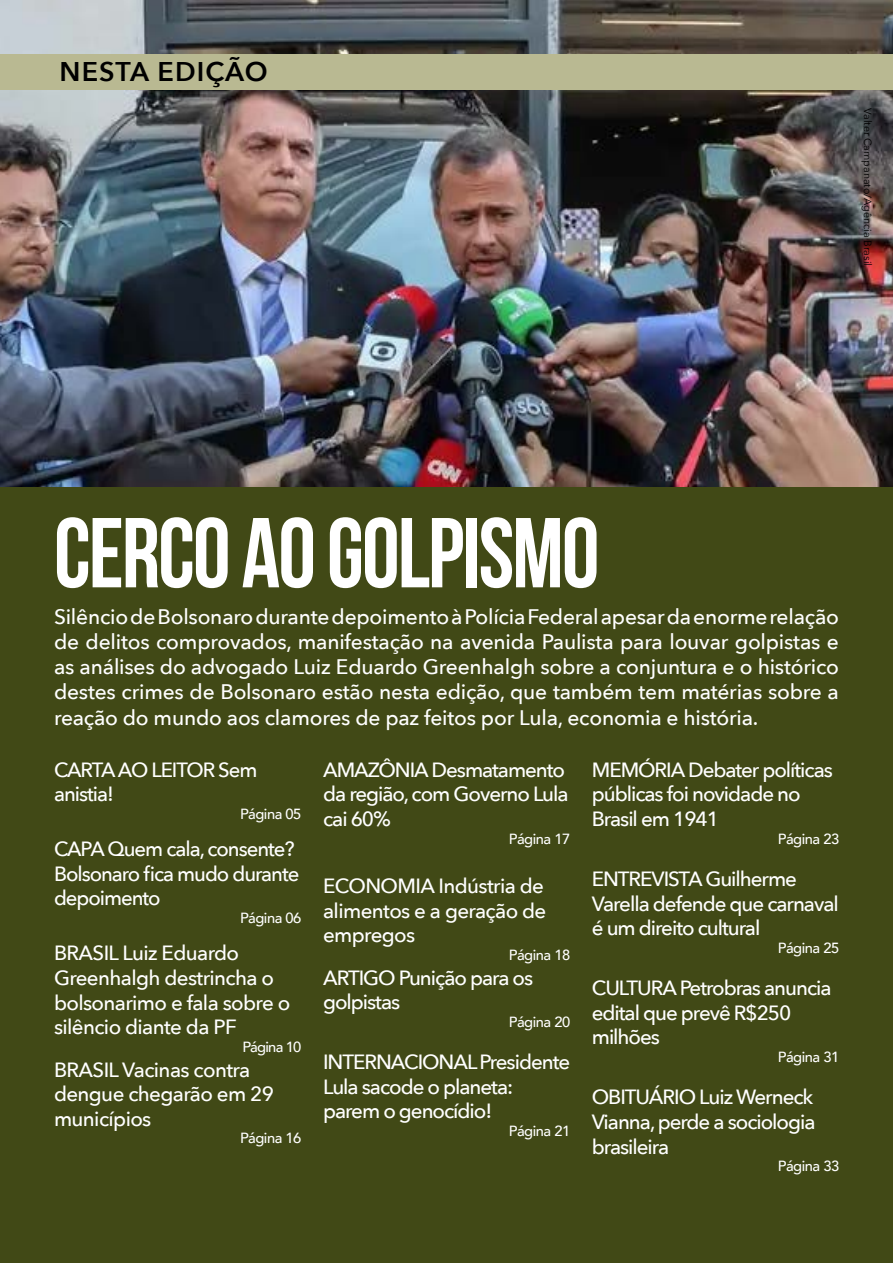
<style>
.page{position:relative;width:893px;height:1263px;background:#414916}
.page>*{position:absolute;margin:0;border:0;box-sizing:border-box;transform-origin:0 0}
.t1{font:700 99px "Bebas Neue";letter-spacing:-.02em;color:#fff;scale:.96 1}
.t2{font:600 27px "Avenir Next";letter-spacing:.04em;color:#000}
.t3{font:500 21px/25.2px "Avenir Next";letter-spacing:-.01em;color:#fff;text-align:justify}
.t4{font:500 20.55px/24.6px "Avenir Next";letter-spacing:-.05em;color:#fff}
.t5{font:500 20.55px/24.6px "Avenir Next";letter-spacing:-.03em;color:#fff}
.t6{font:500 14.7px "Avenir";letter-spacing:-.03em;color:#fff}
.t7{font:500 14.7px "Avenir";letter-spacing:-.05em;color:#fff}
.t8{font:10.5px "Avenir Next";color:#000}
</style>
<div class="page">
<img style="left:0;top:0;width:893px;height:486px">
<div style="left:0;top:54px;width:893px;height:36px;background:#b9b992"></div>
<h2 class="t2" style="left:60px;top:48px;width:210px">NESTA EDIÇÃO</h2>
<p class="t8" style="left:877px;top:108px;width:159px;rotate:90deg">Valter Campanato/Agência Brasil</p>
<h1 class="t1" style="left:54px;top:499px;width:570px">CERCO AO GOLPISMO</h1>
<p class="t3" style="left:54px;top:603px;width:786px">Silêncio de Bolsonaro durante depoimento à Polícia Federal apesar da enorme relação de delitos comprovados, manifestação na avenida Paulista para louvar golpistas e as análises do advogado Luiz Eduardo Greenhalgh sobre a conjuntura e o histórico destes crimes de Bolsonaro estão nesta edição, que também tem matérias sobre a reação do mundo aos clamores de paz feitos por Lula, economia e história.</p>
<p class="t4" style="left:592px;top:756px;width:243px">MEMÓRIA Debater políticas públicas foi novidade no<br>Brasil em 1941</p>
<p class="t6" style="left:778px;top:826px;width:63px">Página 23</p>
<p class="t4" style="left:592px;top:866px;width:249px">ENTREVISTA Guilherme<br>Varella defende que carnaval é um direito cultural</p>
<p class="t6" style="left:778px;top:935px;width:63px">Página 25</p>
<p class="t4" style="left:592px;top:975px;width:241px">CULTURA Petrobras anuncia edital que prevê R$250 milhões</p>
<p class="t6" style="left:778px;top:1044px;width:63px">Página 31</p>
<p class="t4" style="left:592px;top:1084px;width:225px;text-align:justify">OBITUÁRIO Luiz Werneck Vianna, perde a sociologia brasileira</p>
<p class="t6" style="left:778px;top:1153px;width:63px">Página 33</p>
<p class="t4" style="left:323px;top:756px;width:247px">AMAZÔNIA Desmatamento da região, com Governo Lula cai 60%</p>
<p class="t6" style="left:509px;top:826px;width:63px">Página 17</p>
<p class="t4" style="left:323px;top:873px;width:225px;text-align:justify">ECONOMIA Indústria de alimentos e a geração de empregos</p>
<p class="t6" style="left:509px;top:942px;width:63px">Página 18</p>
<p class="t4" style="left:323px;top:964px;width:212px">ARTIGO Punição para os golpistas</p>
<p class="t6" style="left:509px;top:1009px;width:63px">Página 20</p>
<p class="t4" style="left:323px;top:1049px;width:249px">INTERNACIONAL Presidente<br>Lula sacode o planeta: parem o genocídio!</p>
<p class="t6" style="left:509px;top:1118px;width:63px">Página 21</p>
<p class="t4" style="left:54px;top:756px;width:205px">CARTA AO LEITOR Sem anistia!</p>
<p class="t6" style="left:240px;top:801px;width:63px">Página 05</p>
<p class="t4" style="left:54px;top:836px;width:247px">CAPA Quem cala, consente?<br>Bolsonaro fica mudo durante depoimento</p>
<p class="t6" style="left:240px;top:905px;width:63px">Página 06</p>
<p class="t5" style="left:54px;top:940px;width:238px">BRASIL Luiz Eduardo<br>Greenhalgh destrincha o bolsonarimo e fala sobre o silêncio diante da PF</p>
<p class="t7" style="left:242px;top:1034px;width:61px">Página 10</p>
<p class="t5" style="left:54px;top:1056px;width:221px">BRASIL Vacinas contra dengue chegarão em 29 municípios</p>
<p class="t6" style="left:240px;top:1125px;width:63px">Página 16</p>
</div>
